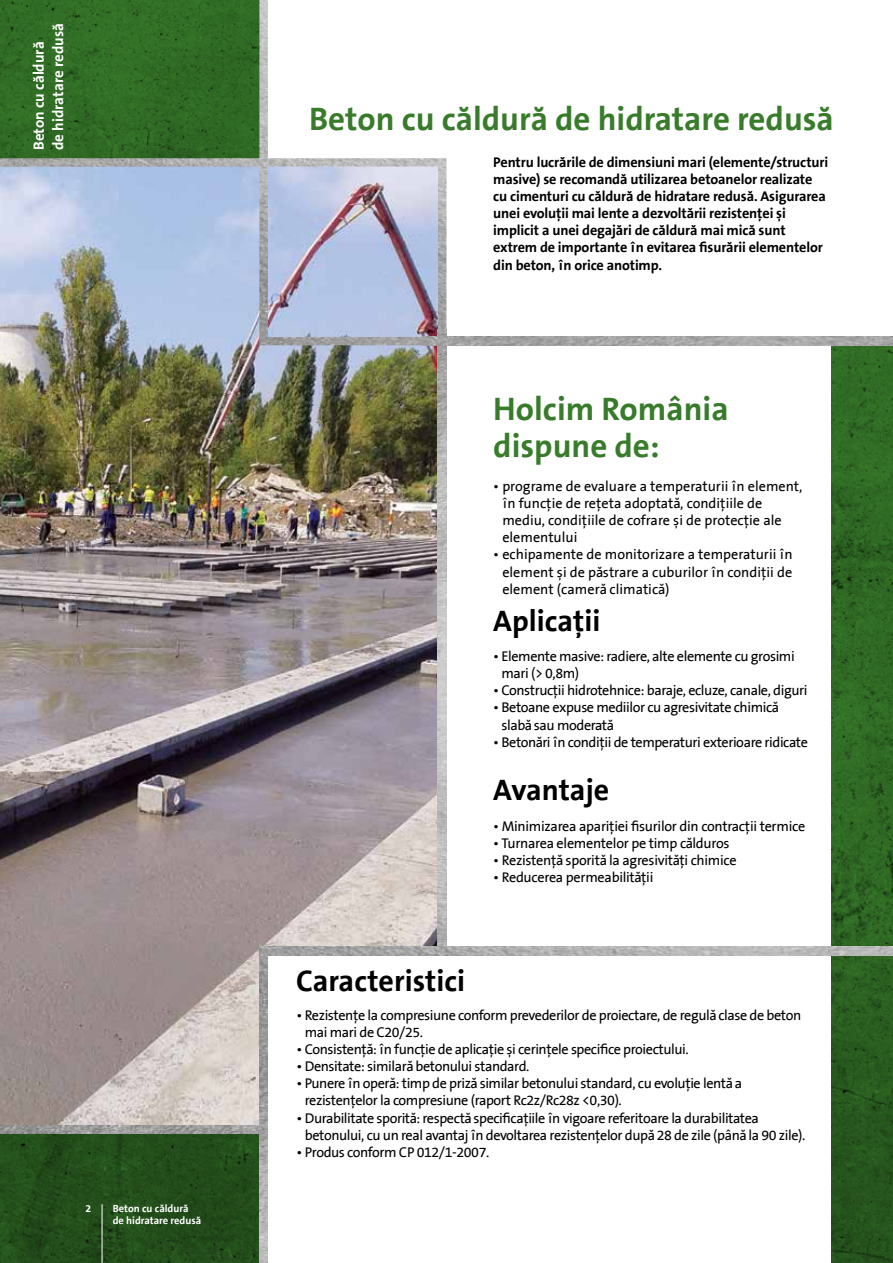
<style>
.page{position:relative;width:893px;height:1263px;background:#fff}
.page>*{position:absolute;margin:0;border:0;box-sizing:border-box;transform-origin:0 0}
.t1{font:33px/37.5px "The Sans B7 Bold ROM";color:#387c2b}
.t2{font:30px "The Sans B7 Bold ROM";color:#000}
.t3{font:15px/19.5px "The Sans B7 Bold ROM";color:#fff}
.t4{font:14.25px/17.1px "The Sans B5 Plain ROM";letter-spacing:-.03em;color:#000}
.t5{font:14.25px/17.1px "The Sans B7 Bold ROM";letter-spacing:-.01em;color:#000}
.t6{font:14.25px/17.1px "The Sans B5 Plain ROM";color:#000}
.t7{font:10.5px/12px "The Sans B7 Bold ROM";color:#fff}
</style>
<div class="page">
<svg style="left:0;top:1134px;width:259px;height:129px;background:#224c1a"></svg>
<img style="left:0;top:167px;width:438px;height:958px">
<div style="left:264px;top:951px;width:186px;height:188px;background:#fff"></div>
<svg style="left:831px;top:345px;width:62px;height:918px;background:#2c6222"></svg>
<img style="left:0;top:0;width:268px;height:167px">
<img style="left:259px;top:158px;width:187px;height:187px">
<img style="left:438px;top:330px;width:8px;height:617px">
<img style="left:259px;top:955px;width:9px;height:308px">
<img style="left:0;top:1125px;width:266px;height:9px">
<img style="left:259px;top:947px;width:634px;height:8px">
<img style="left:422px;top:337px;width:471px;height:8px">
<hr style="left:102px;top:1204px;width:1px;height:59px;background:#fff">
<p class="t3" style="left:29px;top:150px;width:128px;rotate:-90deg">Beton cu căldură de hidratare redusă</p>
<p class="t7" style="left:86px;top:1202px;width:7px">2</p>
<p class="t7" style="left:113px;top:1202px;width:90px">Beton cu căldură de hidratare redusă</p>
<h1 class="t1" style="left:309px;top:101px;width:526px">Beton cu căldură de hidratare redusă</h1>
<p class="t5" style="left:493px;top:154px;width:336px">Pentru lucrările de dimensiuni mari (elemente/structuri masive) se recomandă utilizarea betoanelor realizate cu cimenturi cu căldură de hidratare redusă. Asigurarea unei evoluții mai lente a dezvoltării rezistenței și implicit a unei degajări de căldură mai mică sunt extrem de importante în evitarea fisurării elementelor din beton, în orice anotimp.</p>
<h1 class="t1" style="left:493px;top:390px;width:237px">Holcim România dispune de:</h1>
<p class="t6" style="left:502px;top:478px;width:302px;text-indent:-9px">• programe de evaluare a temperaturii în element, în funcție de rețeta adoptată, condițiile de mediu, condițiile de cofrare și de protecție ale elementului</p>
<p class="t4" style="left:502px;top:546px;width:292px;text-align:justify;text-indent:-9px">• echipamente de monitorizare a temperaturii în element și de păstrare a cuburilor în condiții de element (cameră climatică)</p>
<h2 class="t2" style="left:493px;top:604px;width:109px">Aplicații</h2>
<p class="t4" style="left:501px;top:648px;width:295px;text-indent:-8px">• Elemente masive: radiere, alte elemente cu grosimi mari (&gt; 0,8m)</p>
<p class="t4" style="left:493px;top:682px;width:316px">• Construcții hidrotehnice: baraje, ecluze, canale, diguri</p>
<p class="t4" style="left:501px;top:699px;width:279px;text-indent:-8px">• Betoane expuse mediilor cu agresivitate chimică slabă sau moderată</p>
<p class="t4" style="left:493px;top:734px;width:316px">• Betonări în condiții de temperaturi exterioare ridicate</p>
<h2 class="t2" style="left:493px;top:773px;width:117px">Avantaje</h2>
<p class="t4" style="left:493px;top:818px;width:313px">• Minimizarea apariției fisurilor din contracții termice</p>
<p class="t4" style="left:493px;top:835px;width:238px">• Turnarea elementelor pe timp călduros</p>
<p class="t4" style="left:493px;top:852px;width:245px">• Rezistență sporită la agresivități chimice</p>
<p class="t4" style="left:493px;top:869px;width:162px">• Reducerea permeabilității</p>
<h2 class="t2" style="left:296px;top:964px;width:171px">Caracteristici</h2>
<p class="t4" style="left:305px;top:1007px;width:498px;text-indent:-8px">• Rezistențe la compresiune conform prevederilor de proiectare, de regulă clase de beton mai mari de C20/25.</p>
<p class="t4" style="left:297px;top:1041px;width:394px">• Consistență: în funcție de aplicație și cerințele specifice proiectului.</p>
<p class="t4" style="left:297px;top:1058px;width:234px">• Densitate: similară betonului standard.</p>
<p class="t4" style="left:305px;top:1075px;width:439px;text-indent:-8px">• Punere în operă: timp de priză similar betonului standard, cu evoluție lentă a rezistențelor la compresiune (raport Rc2z/Rc28z &lt;0,30).</p>
<p class="t4" style="left:305px;top:1110px;width:502px;text-indent:-8px">• Durabilitate sporită: respectă specificațiile în vigoare referitoare la durabilitatea betonului, cu un real avantaj în devoltarea rezistențelor după 28 de zile (până la 90 zile).</p>
<p class="t4" style="left:297px;top:1144px;width:194px">• Produs conform CP 012/1-2007.</p>
</div>
